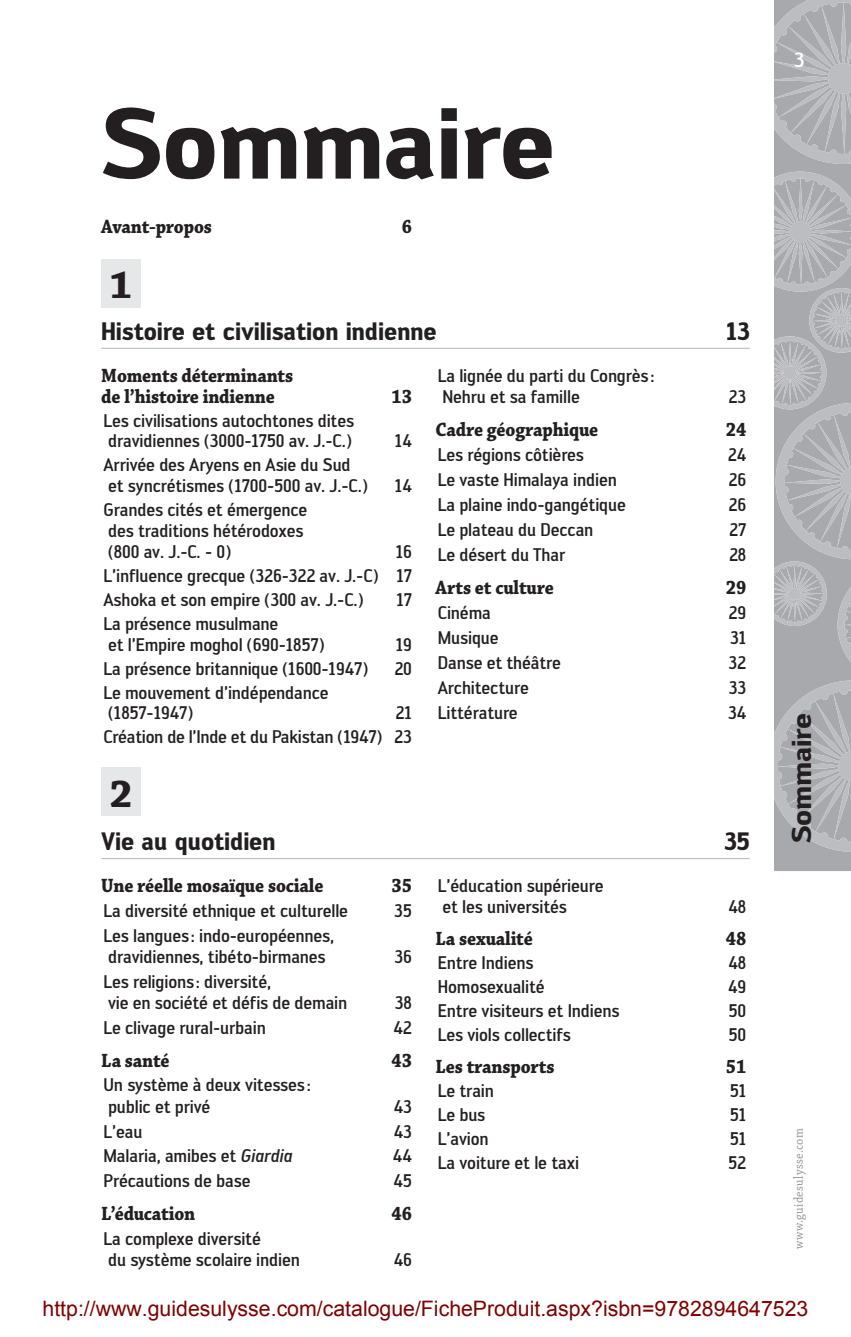
<style>
.page{position:relative;width:851px;height:1337px;background:#fff}
.page>*{position:absolute;margin:0;border:0;box-sizing:border-box;transform-origin:0 0}
.t1{font:700 99px "Engel";letter-spacing:-.01em;color:#231f20;scale:.95 1}
.t2{font:700 40.5px "Chaparral Pro";color:#231f20}
.t3{font:700 27px "Engel";letter-spacing:-.01em;color:#231f20}
.t4{font:700 24.75px "Engel";letter-spacing:-.01em;color:#231f20;scale:.9 1}
.t5{font:21.38px "Arial";color:#800000}
.t6{font:700 20.25px/20.7px "Chaparral Pro";letter-spacing:-.01em;color:#231f20;scale:.9 1}
.t7{font:500 20.25px "Engel";color:#fff}
.t8{font:500 18px/20.7px "Engel";letter-spacing:-.01em;color:#231f20;scale:.9 1}
.t9{font:13.5px "Chaparral Pro";letter-spacing:.03em;color:#939598;scale:.9 1}
.s1{font-style:italic}
</style>
<div class="page">
<svg style="left:774px;top:0;width:76px;height:164px"></svg>
<svg style="left:774px;top:172px;width:76px;height:699px"></svg>
<hr style="left:101px;top:348px;width:648px;height:1px;background:#bcbdc0">
<hr style="left:101px;top:858px;width:648px;height:1px;background:#bcbdc0">
<div style="left:101px;top:259px;width:40px;height:49px;background:#e6e7e9"></div>
<div style="left:101px;top:767px;width:40px;height:49px;background:#e6e7e9"></div>
<h1 class="t1" style="left:101px;top:84px;width:479px">Sommaire</h1>
<p class="t6" style="left:101px;top:217px;width:124px">Avant-propos</p>
<p class="t6" style="left:401px;top:217px;width:13px">6</p>
<h2 class="t2" style="left:109px;top:262px;width:24px">1</h2>
<h3 class="t4" style="left:101px;top:316px;width:374px">Histoire et civilisation indienne</h3>
<h3 class="t4" style="left:726px;top:316px;width:28px">13</h3>
<p class="t6" style="left:101px;top:366px;width:215px">Moments déterminants de l’histoire indienne</p>
<p class="t8" style="left:438px;top:364px;width:242px;line-height:21.6px">La lignée du parti du Congrès:<br>Nehru et sa famille</p>
<p class="t6" style="left:391px;top:386px;width:24px">13</p>
<p class="t8" style="left:728px;top:386px;width:21px">23</p>
<p class="t8" style="left:104px;top:410px;width:280px">Les civilisations autochtones dites dravidiennes (3000-1750 av. J.-C.)</p>
<p class="t8" style="left:104px;top:455px;width:295px">Arrivée des Aryens en Asie du Sud et syncrétismes (1700-500 av. J.-C.)</p>
<p class="t8" style="left:395px;top:431px;width:20px">14</p>
<p class="t8" style="left:395px;top:475px;width:20px">14</p>
<p class="t8" style="left:104px;top:499px;width:228px">Grandes cités et émergence des traditions hétérodoxes (800 av. J.-C. - 0)</p>
<p class="t8" style="left:104px;top:539px;width:344px;line-height:24.1px;text-align:justify;text-indent:292px">16<br>L’influence grecque (326-322 av. J.-C) 17<br>Ashoka et son empire (300 av. J.-C.)</p>
<p class="t8" style="left:396px;top:589px;width:19px">17</p>
<p class="t8" style="left:104px;top:613px;width:247px">La présence musulmane<br>et l’Empire moghol (690-1857)</p>
<p class="t8" style="left:396px;top:634px;width:20px">19</p>
<p class="t8" style="left:104px;top:658px;width:295px">La présence britannique (1600-1947)</p>
<p class="t8" style="left:394px;top:658px;width:21px">20</p>
<p class="t8" style="left:104px;top:682px;width:252px">Le mouvement d’indépendance (1857-1947)</p>
<p class="t8" style="left:104px;top:701px;width:344px;line-height:24.1px;text-align:right">21<br>Création de l’Inde et du Pakistan (1947) 23</p>
<h2 class="t2" style="left:109px;top:770px;width:24px">2</h2>
<p class="t6" style="left:435px;top:420px;width:182px">Cadre géographique</p>
<p class="t6" style="left:726px;top:420px;width:24px">24</p>
<p class="t8" style="left:438px;top:444px;width:164px">Les régions côtières</p>
<p class="t8" style="left:727px;top:444px;width:22px">24</p>
<p class="t8" style="left:438px;top:469px;width:200px">Le vaste Himalaya indien</p>
<p class="t8" style="left:728px;top:469px;width:21px">26</p>
<p class="t8" style="left:438px;top:494px;width:210px">La plaine indo-gangétique</p>
<p class="t8" style="left:728px;top:494px;width:21px">26</p>
<p class="t8" style="left:438px;top:519px;width:174px">Le plateau du Deccan</p>
<p class="t8" style="left:729px;top:519px;width:20px">27</p>
<p class="t8" style="left:438px;top:544px;width:143px">Le désert du Thar</p>
<p class="t8" style="left:729px;top:544px;width:21px">28</p>
<p class="t6" style="left:435px;top:578px;width:133px">Arts et culture</p>
<p class="t6" style="left:726px;top:578px;width:24px">29</p>
<p class="t8" style="left:438px;top:602px;width:60px">Cinéma</p>
<p class="t8" style="left:728px;top:602px;width:21px">29</p>
<p class="t8" style="left:438px;top:627px;width:69px">Musique</p>
<p class="t8" style="left:730px;top:627px;width:19px">31</p>
<p class="t8" style="left:438px;top:652px;width:138px">Danse et théâtre</p>
<p class="t8" style="left:728px;top:652px;width:21px">32</p>
<p class="t8" style="left:438px;top:677px;width:103px">Architecture</p>
<p class="t8" style="left:728px;top:677px;width:21px">33</p>
<p class="t8" style="left:438px;top:702px;width:90px">Littérature</p>
<p class="t8" style="left:728px;top:702px;width:22px">34</p>
<h3 class="t4" style="left:101px;top:826px;width:195px">Vie au quotidien</h3>
<h3 class="t4" style="left:724px;top:826px;width:30px">35</h3>
<p class="t6" style="left:101px;top:876px;width:248px">Une réelle mosaïque sociale</p>
<p class="t6" style="left:391px;top:876px;width:24px">35</p>
<p class="t8" style="left:104px;top:900px;width:273px">La diversité ethnique et culturelle</p>
<p class="t8" style="left:394px;top:900px;width:21px">35</p>
<p class="t8" style="left:104px;top:924px;width:258px;line-height:21.4px">Les langues: indo-européennes, dravidiennes, tibéto-birmanes</p>
<p class="t8" style="left:438px;top:875px;width:185px">L’éducation supérieure et les universités</p>
<p class="t8" style="left:728px;top:896px;width:21px">48</p>
<p class="t6" style="left:435px;top:929px;width:109px">La sexualité</p>
<p class="t6" style="left:726px;top:929px;width:24px">48</p>
<p class="t8" style="left:438px;top:952px;width:108px">Entre Indiens</p>
<p class="t8" style="left:728px;top:952px;width:21px">48</p>
<p class="t8" style="left:438px;top:976px;width:120px">Homosexualité</p>
<p class="t8" style="left:728px;top:976px;width:22px">49</p>
<p class="t8" style="left:438px;top:1000px;width:203px">Entre visiteurs et Indiens</p>
<p class="t8" style="left:728px;top:1000px;width:21px">50</p>
<p class="t8" style="left:438px;top:1024px;width:149px">Les viols collectifs</p>
<p class="t8" style="left:728px;top:1024px;width:21px">50</p>
<p class="t6" style="left:435px;top:1057px;width:134px">Les transports</p>
<p class="t6" style="left:726px;top:1057px;width:24px">51</p>
<p class="t8" style="left:438px;top:1080px;width:64px">Le train</p>
<p class="t8" style="left:729px;top:1080px;width:20px">51</p>
<p class="t8" style="left:438px;top:1104px;width:54px">Le bus</p>
<p class="t8" style="left:729px;top:1104px;width:20px">51</p>
<p class="t8" style="left:438px;top:1128px;width:58px">L’avion</p>
<p class="t8" style="left:729px;top:1128px;width:20px">51</p>
<p class="t8" style="left:438px;top:1152px;width:158px">La voiture et le taxi</p>
<p class="t8" style="left:728px;top:1152px;width:22px">52</p>
<p class="t8" style="left:394px;top:946px;width:21px">36</p>
<p class="t8" style="left:104px;top:970px;width:272px;line-height:21.4px">Les religions: diversité,<br>vie en société et défis de demain</p>
<p class="t8" style="left:395px;top:992px;width:20px">38</p>
<p class="t8" style="left:104px;top:1017px;width:182px">Le clivage rural-urbain</p>
<p class="t8" style="left:393px;top:1017px;width:22px">42</p>
<p class="t6" style="left:101px;top:1050px;width:77px">La santé</p>
<p class="t6" style="left:391px;top:1050px;width:24px">43</p>
<p class="t8" style="left:104px;top:1074px;width:232px;line-height:21.4px">Un système à deux vitesses: public et privé</p>
<p class="t8" style="left:393px;top:1096px;width:22px">43</p>
<p class="t8" style="left:104px;top:1120px;width:45px">L’eau</p>
<p class="t8" style="left:393px;top:1120px;width:22px">43</p>
<p class="t8" style="left:104px;top:1145px;width:212px">Malaria, amibes et <span class="s1">Giardia</span></p>
<p class="t8" style="left:393px;top:1145px;width:23px">44</p>
<p class="t8" style="left:104px;top:1170px;width:165px">Précautions de base</p>
<p class="t8" style="left:393px;top:1170px;width:22px">45</p>
<p class="t6" style="left:101px;top:1203px;width:106px">L’éducation</p>
<p class="t6" style="left:391px;top:1203px;width:24px">46</p>
<p class="t8" style="left:104px;top:1227px;width:219px;line-height:21.4px">La complexe diversité<br>du système scolaire indien</p>
<p class="t8" style="left:393px;top:1249px;width:22px">46</p>
<p class="t7" style="left:793px;top:48px;width:13px">3</p>
<h3 class="t3" style="left:785px;top:843px;width:132px;rotate:-90deg">Sommaire</h3>
<p class="t9" style="left:791px;top:1248px;width:135px;rotate:-90deg">www.guidesulysse.com</p>
<p class="t5" style="left:43px;top:1294px;width:767px">http://www.guidesulysse.com/catalogue/FicheProduit.aspx?isbn=9782894647523</p>
</div>
